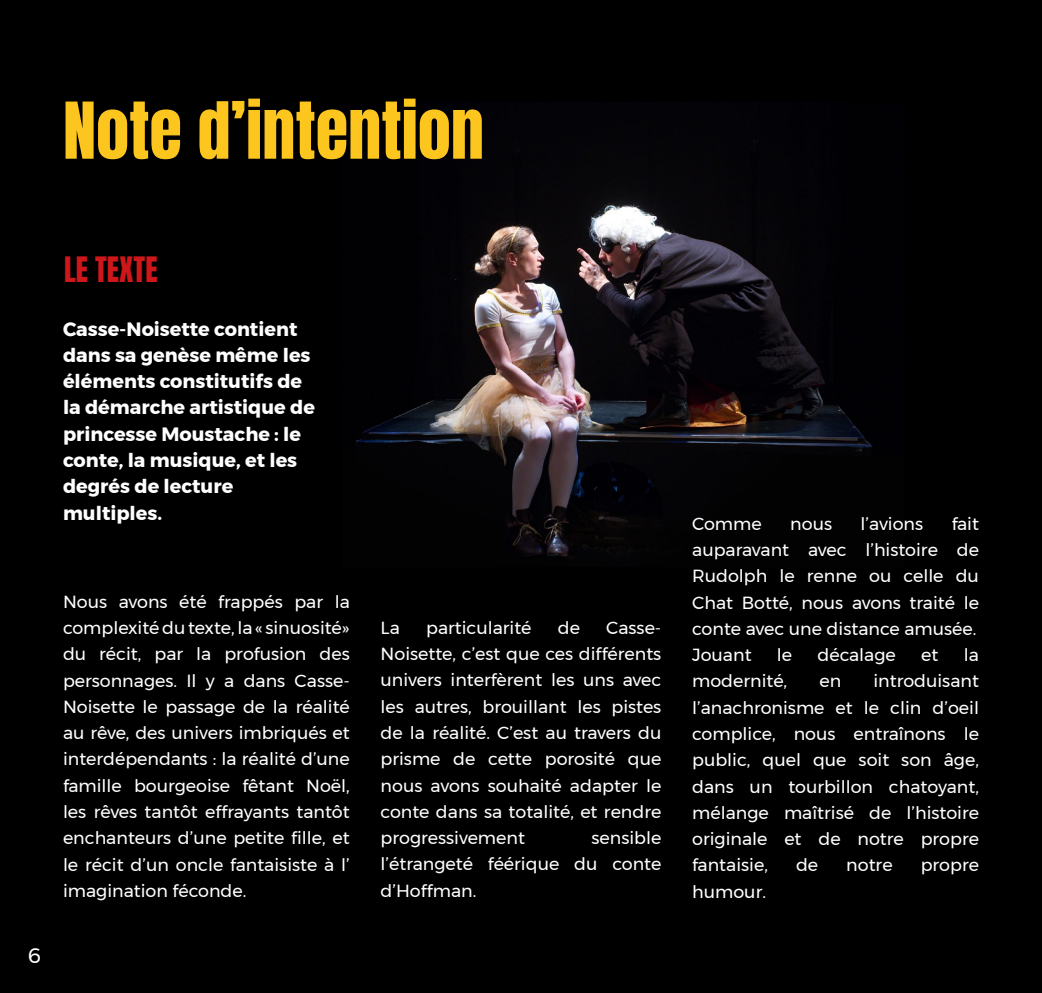
<style>
.page{position:relative;width:1042px;height:993px;background:#fff}
.page>*{position:absolute;margin:0;border:0;box-sizing:border-box;transform-origin:0 0}
.t1{font:66.5px "Anton";color:#fdc61e}
.t2{font:29.75px "Anton";color:#cd171a}
.t3{font:21px "Montserrat";color:#fff}
.t4{font:700 19.25px/26.2px "Montserrat";color:#fff}
.t5{font:17.5px/26.2px "Montserrat";color:#fff;text-align:justify}
</style>
<div class="page">
<div style="left:0;top:0;width:1042px;height:992px;background:#000"></div>
<img style="left:356px;top:139px;width:517px;height:419px">
<h1 class="t1" style="left:63px;top:97px;width:422px">Note d’intention</h1>
<h2 class="t2" style="left:64px;top:255px;width:95px">LE TEXTE</h2>
<p class="t4" style="left:63px;top:315px;width:253px">Casse-Noisette contient dans sa genèse même les éléments constitutifs de la démarche artistique de princesse Moustache : le conte, la musique, et les degrés de lecture multiples.</p>
<p class="t3" style="left:28px;top:939px;width:15px">6</p>
<p class="t5" style="left:63px;top:588px;width:288px">Nous avons été frappés par la complexité du texte, la « sinuosité» du récit, par la profusion des personnages. Il y a dans Casse-Noisette le passage de la réalité au rêve, des univers imbriqués et interdépendants : la réalité d’une famille bourgeoise fêtant Noël, les rêves tantôt effrayants tantôt enchanteurs d’une petite fille, et le récit d’un oncle fantaisiste à l’ imagination féconde.</p>
<p class="t5" style="left:381px;top:614px;width:21px">La</p>
<p class="t5" style="left:426px;top:614px;width:107px">particularité</p>
<p class="t5" style="left:558px;top:614px;width:24px">de</p>
<p class="t5" style="left:381px;top:614px;width:282px;text-indent:225px">Casse-Noisette, c’est que ces différents univers interfèrent les uns avec les autres, brouillant les pistes de la réalité. C’est au travers du prisme de cette porosité que nous avons souhaité adapter le conte dans sa totalité, et rendre progressivement</p>
<p class="t5" style="left:381px;top:824px;width:282px;text-indent:211px">sensible l’étrangeté féérique du conte d’Hoffman.</p>
<p class="t5" style="left:692px;top:510px;width:288px;text-align:left;text-indent:259px">fait auparavant avec l’histoire de<br>Rudolph le renne ou celle du<br>Chat Botté, nous avons traité le conte avec une distance amusée.<br>Jouant</p>
<p class="t5" style="left:692px;top:510px;width:71px">Comme</p>
<p class="t5" style="left:790px;top:510px;width:43px">nous</p>
<p class="t5" style="left:860px;top:510px;width:64px">l’avions</p>
<p class="t5" style="left:777px;top:641px;width:17px">le</p>
<p class="t5" style="left:817px;top:641px;width:80px">décalage</p>
<p class="t5" style="left:921px;top:641px;width:19px">et</p>
<p class="t5" style="left:964px;top:641px;width:17px">la</p>
<p class="t5" style="left:692px;top:667px;width:97px">modernité,</p>
<p class="t5" style="left:819px;top:667px;width:23px">en</p>
<p class="t5" style="left:692px;top:667px;width:288px;text-indent:181px">introduisant l’anachronisme et le clin d’oeil complice, nous entraînons le public, quel que soit son âge, dans un tourbillon chatoyant, mélange maîtrisé de l’histoire originale et de notre propre fantaisie,</p>
<p class="t5" style="left:796px;top:851px;width:24px">de</p>
<p class="t5" style="left:846px;top:851px;width:48px">notre</p>
<p class="t5" style="left:920px;top:851px;width:60px">propre</p>
<p class="t5" style="left:692px;top:877px;width:75px">humour.</p>
</div>
